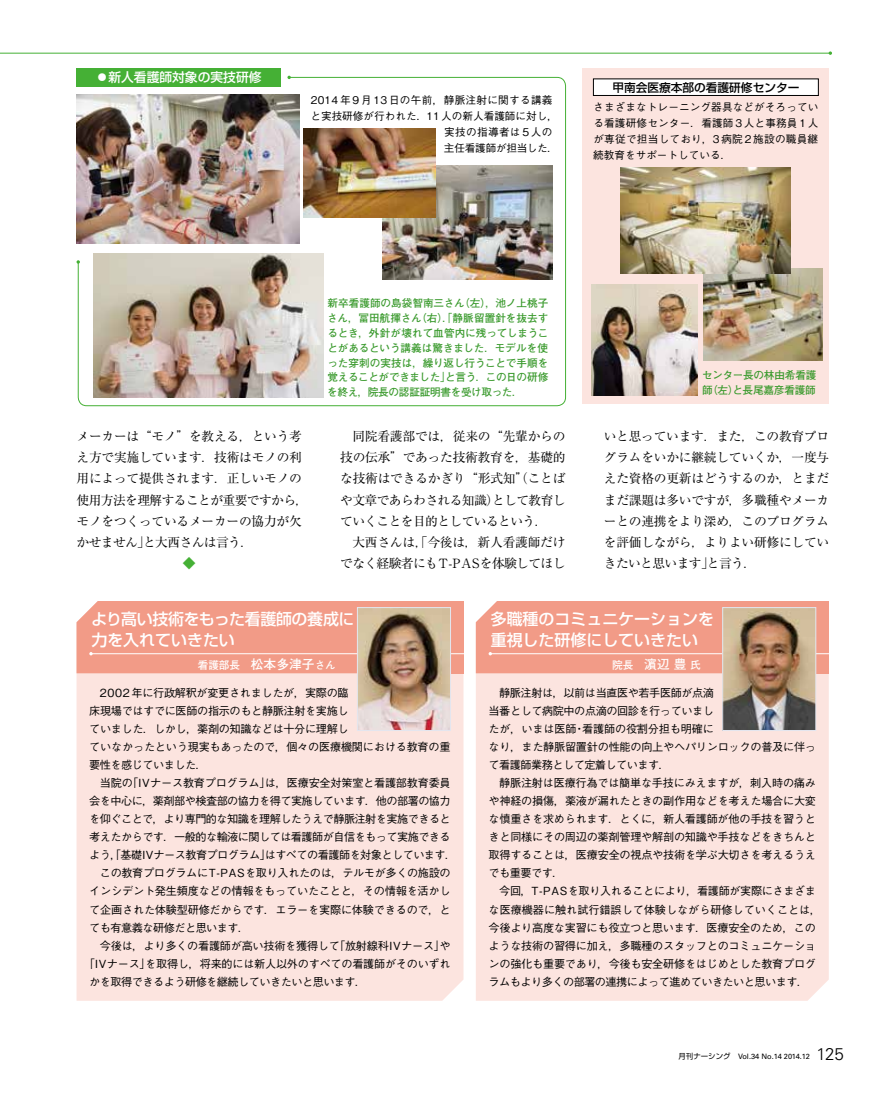
<style>
.page{position:relative;width:893px;height:1093px;background:#fff}
.page>*{position:absolute;margin:0;border:0;box-sizing:border-box;transform-origin:0 0}
.t1{font:300 16.95px "Univers LT Std";color:#000}
.t2{font:500 15.9px/21.3px "Shin Go Pro";color:#fff}
.t3{font:500 15.9px/21.3px "Shin Go Pro";letter-spacing:-.02em;color:#fff}
.t4{font:12.75px/21.3px "Ryumin Pro";letter-spacing:-.02em;color:#000;text-align:justify}
.t5{font:500 12.75px "Shin Go Pro";color:#fff}
.t6{font:12.75px "Ryumin Pro";color:#45b035}
.t7{font:500 11.7px "Shin Go Pro";color:#000}
.t8{font:500 11.1px/18px "Gothic BBB Pro";letter-spacing:-.025em;color:#000}
.t9{font:500 11.1px "Gothic BBB Pro";letter-spacing:-.05em;color:#000}
.t10{font:500 11.1px "Gothic BBB Pro";letter-spacing:-.045em;color:#000}
.t11{font:700 10.65px/14.9px "Futo Go B101 Pro";letter-spacing:-.025em;color:#3a9a2d;text-align:justify}
.t12{font:500 10.65px/15.9px "Gothic BBB Pro";letter-spacing:.025em;color:#000;text-align:justify}
.t13{font:500 10.65px "Gothic BBB Pro";color:#000}
.t14{font:700 10.65px "Futo Go B101 Pro";color:#fff}
.t15{font:500 10.65px "Gothic BBB Pro";letter-spacing:-.02em;color:#000}
.t16{font:7.5px "Univers LT Std";letter-spacing:-.015em;color:#000}
.s1{font-family:"Gothic MB101 Pro";font-weight:700}
.s2{font-size:12.75px}
.s3{font-family:"Shin Go Pro"}
</style>
<div class="page">
<hr style="left:0;top:53px;width:830px;height:1px;background:#45b035">
<div style="left:583px;top:68px;width:246px;height:336px;background:#fce4df"></div>
<svg style="left:77px;top:77px;width:489px;height:329px"></svg>
<svg style="left:77px;top:260px;width:3px;height:4px"></svg>
<svg style="left:287px;top:76px;width:4px;height:3px"></svg>
<div style="left:77px;top:673px;width:386px;height:328px;background:#fce4df"></div>
<div style="left:476px;top:673px;width:353px;height:328px;background:#fce4df"></div>
<div style="left:77px;top:601px;width:386px;height:72px;background:#f29b87"></div>
<div style="left:476px;top:601px;width:353px;height:72px;background:#f29b87"></div>
<img style="left:359px;top:609px;width:90px;height:120px">
<div style="left:357px;top:607px;width:94px;height:124px;border:1px solid #e4e6ef"></div>
<img style="left:724px;top:609px;width:90px;height:120px">
<div style="left:722px;top:607px;width:94px;height:124px;border:1px solid #e4e6ef"></div>
<div style="left:77px;top:68px;width:204px;height:18px;background:#45b035"></div>
<div style="left:593px;top:79px;width:225px;height:16px;background:#fff"></div>
<div style="left:593px;top:79px;width:226px;height:17px;border:1px solid #000"></div>
<img style="left:77px;top:94px;width:222px;height:149px">
<img style="left:94px;top:253px;width:229px;height:145px">
<img style="left:591px;top:285px;width:106px;height:110px">
<img style="left:704px;top:268px;width:119px;height:92px">
<img style="left:383px;top:166px;width:170px;height:113px">
<img style="left:304px;top:129px;width:131px;height:89px">
<img style="left:621px;top:167px;width:170px;height:107px">
<p class="t5" style="left:96px;top:67px;width:167px"><span class="s1">◦</span>新人看護師対象の実技研修</p>
<p class="t12" style="left:311px;top:90px;width:243px">2014年9月13日の午前，静脈注射に関する講義</p>
<p class="t13" style="left:310px;top:107px;width:249px">と実技研修が行われた．11人の新人看護師に対し，</p>
<p class="t12" style="left:444px;top:122px;width:110px">実技の指導者は5人の</p>
<p class="t15" style="left:444px;top:139px;width:116px">主任看護師が担当した．</p>
<p class="t7" style="left:612px;top:78px;width:189px">甲南会医療本部の看護研修センター</p>
<p class="t12" style="left:593px;top:98px;width:227px">さまざまなトレーニング器具などがそろっている看護研修センター．看護師3人と事務員1人が専従で担当しており，3病院2施設の職員継続教育をサポートしている．</p>
<p class="t4" style="left:77px;top:424px;width:233px;text-align:left">メーカーは“モノ”を教える，という考え方で実施しています．技術はモノの利用によって提供されます．正しいモノの使用方法を理解することが重要ですから，モノをつくっているメーカーの協力が欠かせません」と大西さんは言う．</p>
<p class="t6" style="left:183px;top:553px;width:14px">◆</p>
<p class="t11" style="left:327px;top:294px;width:223px">新卒看護師の島袋智南三さん（左），池ノ上桃子さん，冨田航揮さん（右）．「静脈留置針を抜去するとき，外針が壊れて血管内に残ってしまうことがあるという講義は驚きました．モデルを使った穿刺の実技は，繰り返し行うことで手順を覚えることができました」と言う．この日の研修を終え，院長の認証証明書を受け取った．</p>
<p class="t4" style="left:340px;top:424px;width:227px;text-indent:12px">同院看護部では，従来の“先輩からの技の伝承”であった技術教育を，基礎的な技術はできるかぎり“形式知”（ことばや文章であらわされる知識）として教育していくことを目的としているという．</p>
<p class="t4" style="left:340px;top:531px;width:227px;text-align:right">大西さんは，「今後は，新人看護師だけでなく経験者にもT-PASを体験してほし</p>
<p class="t11" style="left:702px;top:366px;width:116px">センター長の林由希看護師（左）と長尾嘉彦看護師</p>
<p class="t4" style="left:604px;top:424px;width:227px">いと思っています．また，この教育プログラムをいかに継続していくか，一度与えた資格の更新はどうするのか，とまだまだ課題は多いですが，多職種やメーカーとの連携をより深め，このプログラムを評価しながら，よりよい研修にしていきたいと思います」と言う．</p>
<h2 class="t3" style="left:91px;top:606px;width:265px">より高い技術をもった看護師の養成に力を入れていきたい</h2>
<h2 class="t2" style="left:491px;top:606px;width:225px">多職種のコミュニケーションを重視した研修にしていきたい</h2>
<p class="t14" style="left:198px;top:656px;width:140px">看護部長　<span class="s2">松本多津子</span>さん</p>
<p class="t14" style="left:612px;top:656px;width:90px">院長　<span class="s2">濵辺 豊</span>氏</p>
<p class="t8" style="left:89px;top:682px;width:363px;text-indent:11px">2002 年に行政解釈が変更されましたが，実際の臨<br>床現場ではすでに医師の指示のもと静脈注射を実施し<br>ていました．しかし，薬剤の知識などは十分に理解し<br>ていなかったという現実もあったので，個々の医療機関における教育の重要性を感じていました．</p>
<p class="t8" style="left:100px;top:772px;width:352px">当院の「IVナース教育プログラム」は，医療安全対策室と看護部教育委員</p>
<p class="t9" style="left:89px;top:792px;width:363px">会を中心に，薬剤部や検査部の協力を得て実施しています．他の部署の協力</p>
<p class="t9" style="left:89px;top:810px;width:363px">を仰ぐことで，より専門的な知識を理解したうえで静脈注射を実施できると</p>
<p class="t9" style="left:89px;top:828px;width:363px">考えたからです．一般的な輸液に関しては看護師が自信をもって実施できる</p>
<p class="t9" style="left:89px;top:846px;width:369px">よう，「基礎IVナース教育プログラム」はすべての看護師を対象としています．</p>
<p class="t8" style="left:100px;top:863px;width:352px">この教育プログラムにT-PASを取り入れたのは，テルモが多くの施設の</p>
<p class="t8" style="left:89px;top:881px;width:363px">インシデント発生頻度などの情報をもっていたことと，その情報を活かし</p>
<p class="t8" style="left:89px;top:899px;width:363px">て企画された体験型研修だからです．エラーを実際に体験できるので，と</p>
<p class="t10" style="left:89px;top:918px;width:162px">ても有意義な研修だと思います．</p>
<p class="t8" style="left:100px;top:935px;width:352px">今後は，より多くの看護師が高い技術を獲得して「放射線科IVナース」や</p>
<p class="t8" style="left:84px;top:953px;width:368px">「IVナース」を取得し，将来的には新人以外のすべての看護師がそのいずれ</p>
<p class="t10" style="left:89px;top:973px;width:279px">かを取得できるよう研修を継続していきたいと思います．</p>
<p class="t8" style="left:489px;top:682px;width:329px;text-indent:11px">静脈注射は，以前は当直医や若手医師が点滴<br>当番として病院中の点滴の回診を行っていまし<br>たが，いまは医師・看護師の役割分担も明確に<br>なり，また静脈留置針の性能の向上やヘパリンロックの普及に伴って看護師業務として定着しています．</p>
<p class="t8" style="left:489px;top:772px;width:329px;text-align:justify;text-indent:11px">静脈注射は医療行為では簡単な手技にみえますが，刺入時の痛みや神経の損傷，薬液が漏れたときの副作用などを考えた場合に大変な慎重さを求められます．とくに，新人看護師が他の手技を習うときと同様にその周辺の薬剤管理や解剖の知識や手技などをきちんと取得することは，医療安全の視点や技術を学ぶ大切さを考えるうえでも重要です．</p>
<p class="t8" style="left:489px;top:881px;width:334px;text-indent:11px">今回，T-PASを取り入れることにより，看護師が実際にさまざまな医療機器に触れ試行錯誤して体験しながら研修していくことは，今後より高度な実習にも役立つと思います．医療安全のため，このような技術の習得に加え，多職種のスタッフとのコミュニケーションの強化も重要であり，今後も安全研修をはじめとした教育プログラムもより多くの部署の連携によって進めていきたいと思います．</p>
<p class="t16" style="left:678px;top:1052px;width:133px"><span class="s3">月刊ナーシング　</span>Vol.34 No.14 2014.12</p>
<h1 class="t1" style="left:816px;top:1044px;width:29px">125</h1>
</div>
